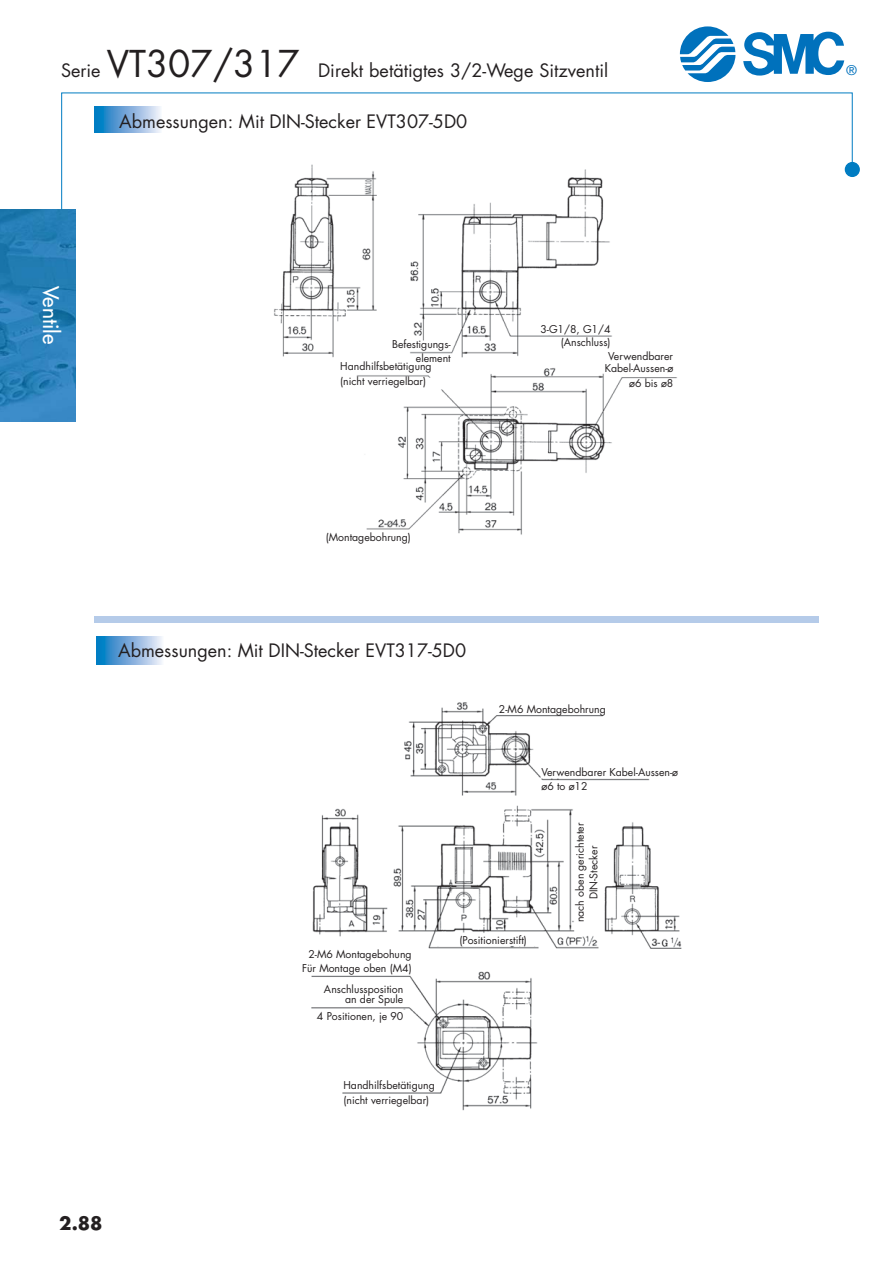
<style>
.page{position:relative;width:893px;height:1263px;background:#fff}
.page>*{position:absolute;margin:0;border:0;box-sizing:border-box;transform-origin:0 0}
.t1{font:21px "Futura";color:#fff}
.t2{font:18px "Futura";color:#231f20}
.t3{font:700 18px "Futura";color:#231f20}
.t4{font:13.65px "Helvetica Neue";color:#0071bc}
.t5{font:10.5px/13.5px "Futura";color:#231f20}
.s1{font-size:36px}
</style>
<div class="page">
<svg style="left:61px;top:92px;width:792px;height:124px"></svg>
<div style="left:845px;top:163px;width:14px;height:13px;background:#007cc2;border-radius:50%"></div>
<div style="left:844px;top:162px;width:15px;height:15px;border:2px solid #007cc2;border-radius:50%"></div>
<svg style="left:743px;top:32px;width:101px;height:44px"></svg>
<svg style="left:680px;top:26px;width:55px;height:56px"></svg>
<img style="left:0;top:210px;width:75px;height:211px">
<svg style="left:96px;top:637px;width:66px;height:28px;background:#76addb"></svg>
<img style="left:311px;top:702px;width:371px;height:409px">
<img style="left:268px;top:163px;width:414px;height:372px">
<svg style="left:95px;top:106px;width:71px;height:26px;background:#81b4de"></svg>
<div style="left:95px;top:617px;width:723px;height:6px;background:#b5cbe9"></div>
<div style="left:403px;top:230px;width:18px;height:30px;background:#fff"></div>
<h2 class="t2" style="left:61px;top:62px;width:548px">Serie <span class="s1">VT307/317</span> Direkt betätigtes 3/2-Wege Sitzventil</h2>
<h2 class="t2" style="left:119px;top:113px;width:349px">Abmessungen: Mit DIN-Stecker EVT307-5D0</h2>
<h1 class="t1" style="left:61px;top:286px;width:60px;rotate:90deg">Ventile</h1>
<p class="t5" style="left:392px;top:338px;width:60px;text-align:right">Befestigungs&shy;element</p>
<p class="t5" style="left:340px;top:360px;width:93px;line-height:15px">Handhilfsbetätigung (nicht verriegelbar)</p>
<p class="t5" style="left:540px;top:323px;width:72px">3-G1/8, G1/4</p>
<p class="t5" style="left:560px;top:336px;width:51px">(Anschluss)</p>
<p class="t5" style="left:608px;top:351px;width:66px">Verwendbarer</p>
<p class="t5" style="left:604px;top:362px;width:70px;line-height:15px;text-align:right">Kabel-Aussen-ø ø6 bis ø8</p>
<p class="t5" style="left:326px;top:531px;width:87px">(Montagebohrung)</p>
<h2 class="t2" style="left:118px;top:642px;width:349px">Abmessungen: Mit DIN-Stecker EVT317-5D0</h2>
<p class="t5" style="left:499px;top:703px;width:108px">2-M6 Montagebohrung</p>
<p class="t5" style="left:541px;top:766px;width:138px">Verwendbarer Kabel-Aussen-ø ø6 to ø12</p>
<p class="t5" style="left:574px;top:922px;width:101px;text-align:center;rotate:-90deg">nach oben gerichteter<br>DIN-Stecker</p>
<p class="t5" style="left:302px;top:949px;width:111px;text-align:center">2-M6 Montagebohung<br>Für Montage oben (M4)</p>
<p class="t5" style="left:324px;top:985px;width:81px;line-height:10.5px;text-align:right">Anschlussposition an der Spule</p>
<p class="t5" style="left:317px;top:1010px;width:88px">4 Positionen, je 90</p>
<p class="t5" style="left:343px;top:1078px;width:93px;line-height:15px">Handhilfsbetätigung (nicht verriegelbar)</p>
<p class="t5" style="left:459px;top:934px;width:69px">(Positionierstift)</p>
<h2 class="t3" style="left:59px;top:1215px;width:45px">2.88</h2>
<h3 class="t4" style="left:846px;top:65px;width:12px">®</h3>
</div>
